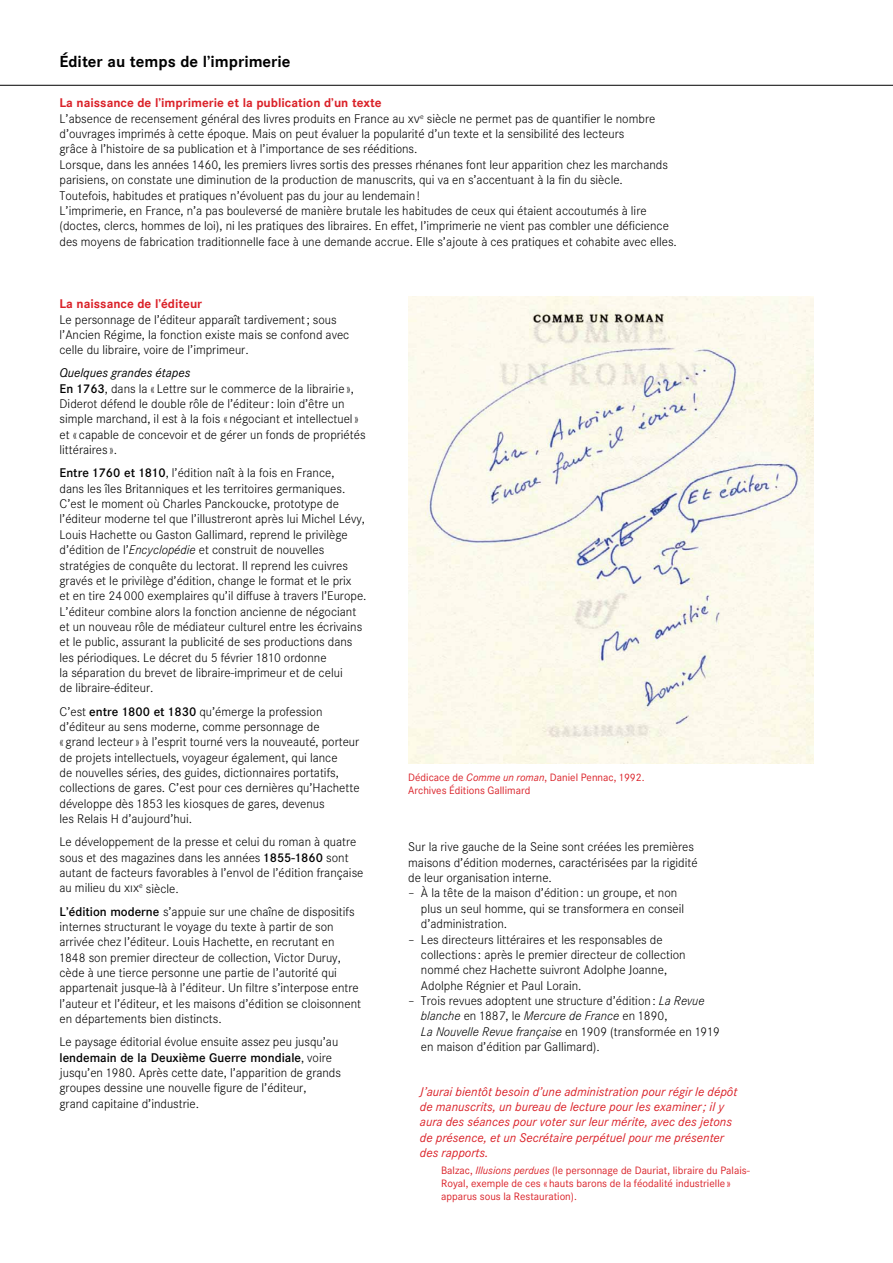
<style>
.page{position:relative;width:893px;height:1263px;background:#fff}
.page>*{position:absolute;margin:0;border:0;box-sizing:border-box;transform-origin:0 0}
.t1{font:700 15.75px "Corporate SBQ3";color:#000}
.t2{font:300 12.3px/15.3px "Corporate SBQ3";color:#000}
.t3{font:italic 12.3px/15.3px "Corporate SBQ3";color:#da2128}
.t4{font:700 12.3px "Corporate SBQ3";color:#da2128}
.t5{font:10.5px/12.8px "Corporate SBQ3";color:#da2128}
.s1{font-weight:700;color:#da2128}
.s2{font-family:"Corporate Expert SBQ4"}
.s3{font-weight:400;font-style:italic}
.s4{font-weight:500}
.s5{font-style:italic}
</style>
<div class="page">
<img style="left:408px;top:296px;width:405px;height:468px">
<hr style="left:0;top:85px;width:893px;height:1px;background:#000">
<p class="t1" style="left:60px;top:52px;width:233px">Éditer au temps de l’imprimerie</p>
<p class="t2" style="left:60px;top:95px;width:619px"><span class="s1">La naissance de l’imprimerie et la publication d’un texte<br></span>L’absence de recensement général des livres produits en France au <span class="s2">xv</span><sup>e</sup> siècle ne permet pas de quantifier le nombre d’ouvrages imprimés à cette époque. Mais on peut évaluer la popularité d’un texte et la sensibilité des lecteurs<br>grâce à l’histoire de sa publication et à l’importance de ses rééditions.<br>Lorsque, dans les années 1460, les premiers livres sortis des presses rhénanes font leur apparition chez les marchands parisiens, on constate une diminution de la production de manuscrits, qui va en s’accentuant à la fin du siècle.<br>Toutefois, habitudes et pratiques n’évoluent pas du jour au lendemain!<br>L’imprimerie, en France, n’a pas bouleversé de manière brutale les habitudes de ceux qui étaient accoutumés à lire (doctes, clercs, hommes de loi), ni les pratiques des libraires. En effet, l’imprimerie ne vient pas combler une déficience des moyens de fabrication traditionnelle face à une demande accrue. Elle s’ajoute à ces pratiques et cohabite avec elles.</p>
<p class="t4" style="left:60px;top:296px;width:144px">La naissance de l’éditeur</p>
<p class="t2" style="left:60px;top:312px;width:291px">Le personnage de l’éditeur apparaît tardivement; sous l’Ancien Régime, la fonction existe mais se confond avec celle du libraire, voire de l’imprimeur.</p>
<p class="t2" style="left:60px;top:365px;width:308px"><span class="s3">Quelques grandes étapes<br></span><span class="s4">En 1763</span>, dans la « Lettre sur le commerce de la librairie», Diderot défend le double rôle de l’éditeur: loin d’être un simple marchand, il est à la fois «négociant et intellectuel» et « capable de concevoir et de gérer un fonds de propriétés littéraires ».</p>
<p class="t2" style="left:60px;top:465px;width:309px"><span class="s4">Entre 1760 et 1810</span>, l’édition naît à la fois en France,<br>dans les îles Britanniques et les territoires germaniques.<br>C’est le moment où Charles Panckoucke, prototype de l’éditeur moderne tel que l’illustreront après lui Michel Lévy, Louis Hachette ou Gaston Gallimard, reprend le privilège d’édition de l’<span class="s5">Encyclopédie</span> et construit de nouvelles stratégies de conquête du lectorat. Il reprend les cuivres gravés et le privilège d’édition, change le format et le prix<br>et en tire 24000 exemplaires qu’il diffuse à travers l’Europe.<br>L’éditeur combine alors la fonction ancienne de négociant et un nouveau rôle de médiateur culturel entre les écrivains et le public, assurant la publicité de ses productions dans les périodiques. Le décret du 5 février 1810 ordonne<br>la séparation du brevet de libraire-imprimeur et de celui<br>de libraire-éditeur.</p>
<p class="t2" style="left:60px;top:704px;width:302px">C’est <span class="s4">entre 1800 et 1830</span> qu’émerge la profession d’éditeur au sens moderne, comme personnage de<br>« grand lecteur» à l’esprit tourné vers la nouveauté, porteur de projets intellectuels, voyageur également, qui lance<br>de nouvelles séries, des guides, dictionnaires portatifs, collections de gares. C’est pour ces dernières qu’Hachette développe dès 1853 les kiosques de gares, devenus<br>les Relais H d’aujourd’hui.</p>
<p class="t2" style="left:60px;top:834px;width:305px">Le développement de la presse et celui du roman à quatre sous et des magazines dans les années <span class="s4">1855-1860</span> sont autant de facteurs favorables à l’envol de l’édition française au milieu du <span class="s2">xix</span><sup>e</sup> siècle.</p>
<p class="t2" style="left:60px;top:904px;width:303px"><span class="s4">L’édition moderne</span> s’appuie sur une chaîne de dispositifs internes structurant le voyage du texte à partir de son arrivée chez l’éditeur. Louis Hachette, en recrutant en 1848 son premier directeur de collection, Victor Duruy, cède à une tierce personne une partie de l’autorité qui appartenait jusque-là à l’éditeur. Un filtre s’interpose entre l’auteur et l’éditeur, et les maisons d’édition se cloisonnent en départements bien distincts.</p>
<p class="t2" style="left:60px;top:1034px;width:283px">Le paysage éditorial évolue ensuite assez peu jusqu’au <span class="s4">lendemain de la Deuxième Guerre mondiale</span>, voire jusqu’en 1980. Après cette date, l’apparition de grands groupes dessine une nouvelle figure de l’éditeur,<br>grand capitaine d’industrie.</p>
<p class="t5" style="left:408px;top:771px;width:238px">Dédicace de <span class="s5">Comme un roman</span>, Daniel Pennac, 1992.<br>Archives Éditions Gallimard</p>
<p class="t2" style="left:408px;top:839px;width:291px">Sur la rive gauche de la Seine sont créées les premières maisons d’édition modernes, caractérisées par la rigidité de leur organisation interne.</p>
<p class="t2" style="left:421px;top:885px;width:265px;text-indent:-13px">– À la tête de la maison d’édition: un groupe, et non plus un seul homme, qui se transformera en conseil d’administration.</p>
<p class="t2" style="left:421px;top:932px;width:266px;text-indent:-13px">– Les directeurs littéraires et les responsables de collections : après le premier directeur de collection nommé chez Hachette suivront Adolphe Joanne, Adolphe Régnier et Paul Lorain.</p>
<p class="t2" style="left:421px;top:993px;width:300px;text-indent:-13px">– Trois revues adoptent une structure d’édition: <span class="s5">La Revue blanche</span> en 1887, le <span class="s5">Mercure de France</span> en 1890,<br><span class="s5">La Nouvelle Revue française</span> en 1909 (transformée en 1919 en maison d’édition par Gallimard).</p>
<p class="t3" style="left:420px;top:1083px;width:319px">J’aurai bientôt besoin d’une administration pour régir le dépôt de manuscrits, un bureau de lecture pour les examiner ; il y aura des séances pour voter sur leur mérite, avec des jetons de présence, et un Secrétaire perpétuel pour me présenter des rapports.</p>
<p class="t5" style="left:441px;top:1164px;width:310px">Balzac, <span class="s5">Illusions perdues</span> (le personnage de Dauriat, libraire du Palais-<br>Royal, exemple de ces «hauts barons de la féodalité industrielle» apparus sous la Restauration).</p>
</div>
